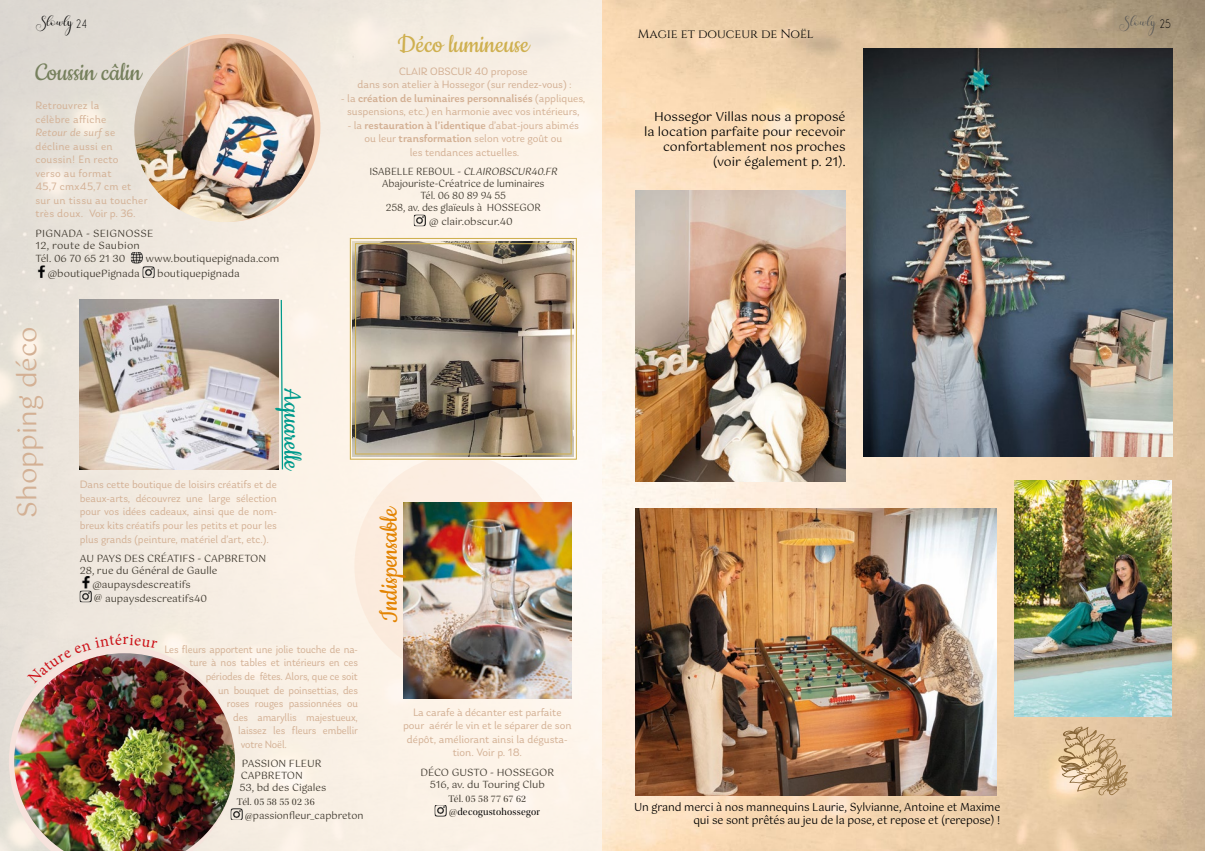
<style>
.page{position:relative;width:1205px;height:851px;background:#fff}
.page>*{position:absolute;margin:0;border:0;box-sizing:border-box;transform-origin:0 0}
.t1{font:28.75px "Cookie";color:#cfb050}
.t2{font:28.75px "Cookie";color:#e38402}
.t3{font:28.75px "Cookie";color:#76805d}
.t4{font:28.75px "Cookie";color:#009a8c}
.t5{font:26.25px "Gotu";color:#d3b094}
.t6{font:12.75px "claudia";color:#000;scale:1.25 1}
.t7{font:12.75px "claudia";color:#575756;scale:1.25 1}
.t8{font:12.5px/15px "Gotu";color:#000;text-align:right}
.t9{font:12.5px "Cinzel";letter-spacing:-.01em;color:#000}
.t10{font:11.25px/13.5px "Laca";color:#d3b094;text-align:center}
.t11{font:11.25px "Laca";color:#d3b094;scale:.95 1}
.t12{font:11.25px/13.5px "Laca";letter-spacing:.025em;color:#d3b094}
.t13{font:11.25px/13.5px "Gotu";letter-spacing:-.01em;color:#000;text-align:right;scale:.95 1}
.t14{font:10px/12px "Gotu";color:#3f392f}
.t15{font:10px/12px "Gotu";color:#3f392f;text-align:center;scale:.95 1}
.t16{font:10px/12px "Gotu";letter-spacing:.025em;color:#3f392f}
.t17{font:10px/13.8px "Utopia Std Disp";letter-spacing:.025em;color:#000}
.t18{font:10px "Gotu";color:#3f392f;scale:.96 1}
.t19{font:10px "Utopia Std Disp";letter-spacing:.025em;color:#3f392f}
.s1{font-size:17.38px}
.s2{font-size:18.12px}
.s3{font-weight:500}
.s4{font-style:italic}
.s5{font-family:"Utopia Std Disp"}
.s6{color:#3f392f}
</style>
<div class="page">
<img style="left:0;top:0;width:1205px;height:850px">
<div style="left:354px;top:455px;width:209px;height:221px;background:#fcecdf;border-radius:50%"></div>
<svg style="left:9px;top:646px;width:225px;height:204px;background:#ede5dc"></svg>
<img style="left:635px;top:508px;width:362px;height:287px">
<img style="left:134px;top:38px;width:180px;height:184px">
<img style="left:349px;top:237px;width:228px;height:223px">
<div style="left:355px;top:243px;width:217px;height:211px;border:1px solid #cfb050"></div>
<svg style="left:414px;top:215px;width:12px;height:11px"></svg>
<svg style="left:80px;top:576px;width:12px;height:26px"></svg>
<img style="left:80px;top:300px;width:198px;height:169px">
<img style="left:863px;top:49px;width:309px;height:407px">
<img style="left:403px;top:502px;width:168px;height:196px">
<img style="left:635px;top:191px;width:210px;height:290px">
<svg style="left:35px;top:265px;width:13px;height:13px"></svg>
<svg style="left:131px;top:252px;width:24px;height:26px"></svg>
<svg style="left:235px;top:808px;width:8px;height:11px"></svg>
<svg style="left:435px;top:804px;width:12px;height:12px"></svg>
<img style="left:14px;top:653px;width:221px;height:197px">
<svg style="left:280px;top:298px;width:4px;height:172px"></svg>
<img style="left:1014px;top:480px;width:158px;height:236px">
<svg style="left:1058px;top:726px;width:61px;height:69px;background:#d3b58d"></svg>
<img style="left:27px;top:633px;width:131px;height:51px">
<p class="t6" style="left:35px;top:14px;width:43px"><span class="s1">S</span>lowl<span class="s2">y</span> <sub>24</sub></p>
<p class="t7" style="left:1119px;top:14px;width:43px"><span class="s1">S</span>lowl<span class="s2">y</span> <sub>25</sub></p>
<p class="t10" style="left:357px;top:64px;width:216px">CLAIR OBSCUR 40 propose<br>dans son atelier à Hossegor (sur rendez-vous) :</p>
<p class="t10" style="left:341px;top:91px;width:246px">- la <span class="s3">création de luminaires personnalisés</span> (appliques, suspensions, etc.) en harmonie avec vos intérieurs,</p>
<p class="t10" style="left:348px;top:118px;width:233px">- la <span class="s3">restauration à l’identique</span> d’abat-jours abimés ou leur <span class="s3">transformation</span> selon votre goût ou<br>les tendances actuelles.</p>
<p class="t15" style="left:369px;top:166px;width:202px">I SA B E L L E R E B O U L - <span class="s4">CLAIROBSCUR40.FR<br></span>Abajouriste-Créatrice de luminaires<br>Tél. 06 80 89 94 55<br>258, av. des glaïeuls à HOSSEGOR</p>
<p class="t14" style="left:429px;top:215px;width:85px">@ clair.obscur.40</p>
<p class="t9" style="left:638px;top:27px;width:177px">Magie et douceur de Noël</p>
<h1 class="t1" style="left:397px;top:30px;width:133px">Déco lumineuse</h1>
<h1 class="t3" style="left:35px;top:57px;width:108px">Coussin câlin</h1>
<p class="t12" style="left:35px;top:99px;width:114px">Retrouvrez la<br>célèbre affiche<br><span class="s4">Retour de surf</span> se décline aussi en coussin! En recto<br>verso au format<br>45,7 cmx45,7 cm et sur un tissu au toucher très doux. Voir p. 36.</p>
<p class="t16" style="left:35px;top:227px;width:120px">PIGNADA - SEIGNOSSE<br>12, route de Saubion</p>
<p class="t14" style="left:35px;top:253px;width:92px">Tél. 06 70 65 21 30</p>
<p class="t14" style="left:146px;top:253px;width:135px">www.boutiquepignada.com</p>
<p class="t14" style="left:48px;top:267px;width:94px">@boutiquePignada</p>
<p class="t14" style="left:157px;top:267px;width:84px">boutiquepignada</p>
<p class="t8" style="left:644px;top:109px;width:203px">Hossegor Villas nous a proposé la location parfaite pour recevoir confortablement nos proches (voir également p. 21).</p>
<h2 class="t5" style="left:12px;top:517px;width:192px;rotate:-90deg">Shopping déco</h2>
<h1 class="t4" style="left:307px;top:388px;width:84px;rotate:90deg">Aquarelle</h1>
<p class="t10" style="left:80px;top:478px;width:199px;text-align:justify">Dans cette boutique de loisirs créatifs et de beaux-arts, découvrez une large sélection pour vos idées cadeaux, ainsi que de nom&shy;breux kits créatifs pour les petits et pour les plus grands (peinture, matériel d’art, etc.).</p>
<p class="t14" style="left:80px;top:552px;width:188px">AU PAYS DES CRÉATIFS - CAPBRETON<br>28, rue du Général de Gaulle</p>
<p class="t14" style="left:92px;top:578px;width:116px;line-height:13.8px">@aupaysdescreatifs<br><sup>@</sup> aupaysdescreatifs40</p>
<p class="t11" style="left:164px;top:643px;width:205px">Les fleurs apportent une jolie touche de na-</p>
<p class="t11" style="left:189px;top:656px;width:179px">ture à nos tables et intérieurs en ces</p>
<p class="t11" style="left:206px;top:670px;width:162px">périodes de fêtes. Alors, que ce soit</p>
<p class="t11" style="left:218px;top:683px;width:149px">un bouquet de poinsettias, des</p>
<p class="t11" style="left:227px;top:697px;width:139px">roses rouges passionnées ou</p>
<p class="t11" style="left:233px;top:710px;width:133px">des amaryllis majestueux,</p>
<p class="t11" style="left:238px;top:724px;width:128px">laissez les fleurs embellir</p>
<p class="t11" style="left:241px;top:737px;width:50px">votre Noël.</p>
<p class="t14" style="left:239px;top:757px;width:88px">PASSION FLEUR<br>CAPBRETON<br>53, bd des Cigales</p>
<p class="t19" style="left:237px;top:796px;width:79px">Tél. 05 58 55 02 36</p>
<p class="t18" style="left:245px;top:809px;width:125px"><span class="s5">@</span>passionfleur_capbreton</p>
<h1 class="t2" style="left:374px;top:622px;width:119px;rotate:-90deg">Indispensable</h1>
<p class="t10" style="left:403px;top:705px;width:170px">La carafe à décanter est parfaite pour aérér le vin et le séparer de son dépôt, améliorant ainsi la dégusta&shy;tion. Voir p. 18.</p>
<p class="t14" style="left:420px;top:766px;width:135px;text-align:center">DÉCO GUSTO - HOSSEGOR<br>516, av. du Touring Club</p>
<p class="t17" style="left:448px;top:791px;width:93px"><span class="s6">Tél. 05 58 77 67 62 @</span>decogustohossegor</p>
<p class="t13" style="left:634px;top:800px;width:387px">Un grand merci à nos mannequins Laurie, Sylvianne, Antoine et Maxime qui se sont prêtés au jeu de la pose, et repose et (rerepose) !</p>
</div>
